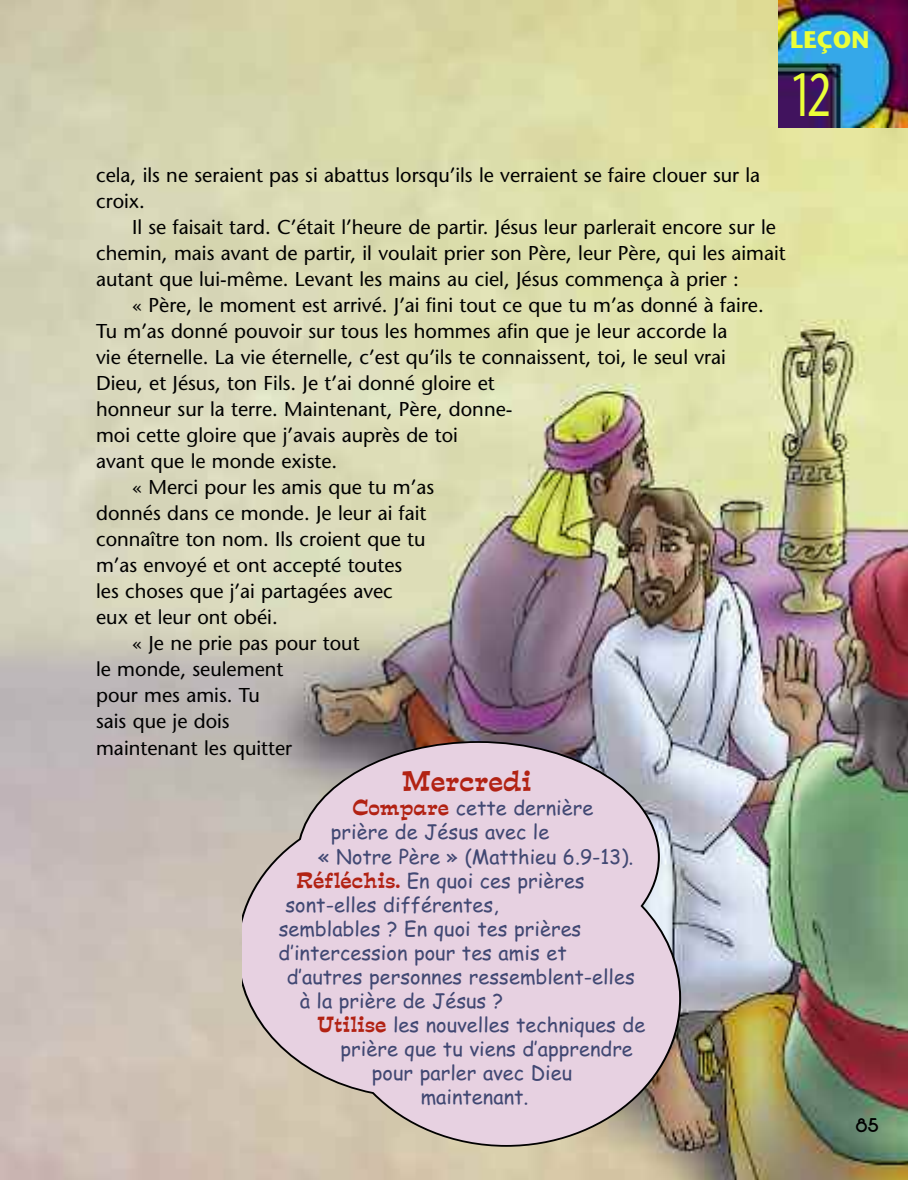
<style>
.page{position:relative;width:908px;height:1180px;background:#fff}
.page>*{position:absolute;margin:0;border:0;box-sizing:border-box;transform-origin:0 0}
.t1{font:60px "Stone Sans";color:#ebff38;scale:.7 1}
.t2{font:26px "Estro Font";color:#b22213}
.t3{font:700 24px "Stone Sans";color:#ebff38}
.t4{font:20px/26px "Stone Sans";color:#000}
.t5{font:20px "Comic Sans MS";color:#414873}
.t6{font:700 20px "New Garden";color:#000}
.s1{font-family:"Estro Font";color:#b22213}
</style>
<div class="page">
<img style="left:0;top:0;width:907px;height:1179px">
<svg style="left:242px;top:740px;width:439px;height:407px;background:#d9c6d0"></svg>
<img style="left:777px;top:0;width:130px;height:128px">
<p class="t3" style="left:789px;top:30px;width:81px">LEÇON</p>
<h1 class="t1" style="left:789px;top:72px;width:60px">12</h1>
<p class="t4" style="left:96px;top:164px;width:665px">cela, ils ne seraient pas si abattus lorsqu’ils le verraient se faire clouer sur la croix.</p>
<p class="t4" style="left:96px;top:216px;width:691px;text-indent:36px">Il se faisait tard. C’était l’heure de partir. Jésus leur parlerait encore sur le chemin, mais avant de partir, il voulait prier son Père, leur Père, qui les aimait autant que lui-même. Levant les mains au ciel, Jésus commença à prier :</p>
<p class="t4" style="left:132px;top:294px;width:633px">« Père, le moment est arrivé. J’ai fini tout ce que tu m’as donné à faire.</p>
<p class="t4" style="left:96px;top:320px;width:632px">Tu m’as donné pouvoir sur tous les hommes afin que je leur accorde la</p>
<p class="t4" style="left:96px;top:346px;width:631px">vie éternelle. La vie éternelle, c’est qu’ils te connaissent, toi, le seul vrai</p>
<p class="t4" style="left:96px;top:372px;width:400px">Dieu, et Jésus, ton Fils. Je t’ai donné gloire et</p>
<p class="t4" style="left:96px;top:398px;width:418px">honneur sur la terre. Maintenant, Père, donne-</p>
<p class="t4" style="left:96px;top:424px;width:363px">moi cette gloire que j’avais auprès de toi</p>
<p class="t4" style="left:96px;top:450px;width:242px">avant que le monde existe.</p>
<p class="t4" style="left:132px;top:476px;width:303px">« Merci pour les amis que tu m’as</p>
<p class="t4" style="left:96px;top:502px;width:331px">donnés dans ce monde. Je leur ai fait</p>
<p class="t4" style="left:96px;top:528px;width:331px">connaître ton nom. Ils croient que tu</p>
<p class="t4" style="left:96px;top:554px;width:307px">m’as envoyé et ont accepté toutes</p>
<p class="t4" style="left:96px;top:580px;width:298px">les choses que j’ai partagées avec</p>
<p class="t4" style="left:96px;top:606px;width:183px">eux et leur ont obéi.</p>
<p class="t4" style="left:132px;top:632px;width:229px">« Je ne prie pas pour tout</p>
<p class="t4" style="left:96px;top:658px;width:189px">le monde, seulement</p>
<p class="t4" style="left:96px;top:684px;width:165px">pour mes amis. Tu</p>
<p class="t4" style="left:96px;top:710px;width:135px">sais que je dois</p>
<p class="t4" style="left:96px;top:736px;width:197px">maintenant les quitter</p>
<h2 class="t2" style="left:401px;top:767px;width:131px">Mercredi</h2>
<p class="t5" style="left:352px;top:796px;width:242px"><span class="s1">Compare</span> cette dernière</p>
<p class="t5" style="left:331px;top:820px;width:220px">prière de Jésus avec le</p>
<p class="t5" style="left:318px;top:844px;width:316px">« Notre Père » (Matthieu 6.9-13).</p>
<p class="t5" style="left:296px;top:868px;width:289px"><span class="s1">Réfléchis.</span> En quoi ces prières</p>
<p class="t5" style="left:285px;top:892px;width:214px">sont-elles différentes,</p>
<p class="t5" style="left:278px;top:916px;width:304px">semblables ? En quoi tes prières</p>
<p class="t5" style="left:278px;top:940px;width:289px">d’intercession pour tes amis et</p>
<p class="t5" style="left:287px;top:964px;width:349px">d’autres personnes ressemblent-elles</p>
<p class="t5" style="left:299px;top:988px;width:205px">à la prière de Jésus ?</p>
<p class="t5" style="left:317px;top:1012px;width:329px"><span class="s1">Utilise</span> les nouvelles techniques de</p>
<p class="t5" style="left:340px;top:1036px;width:294px">prière que tu viens d’apprendre</p>
<p class="t5" style="left:372px;top:1060px;width:202px">pour parler avec Dieu</p>
<p class="t5" style="left:420px;top:1084px;width:109px">maintenant.</p>
<p class="t6" style="left:855px;top:1113px;width:25px">85</p>
</div>
